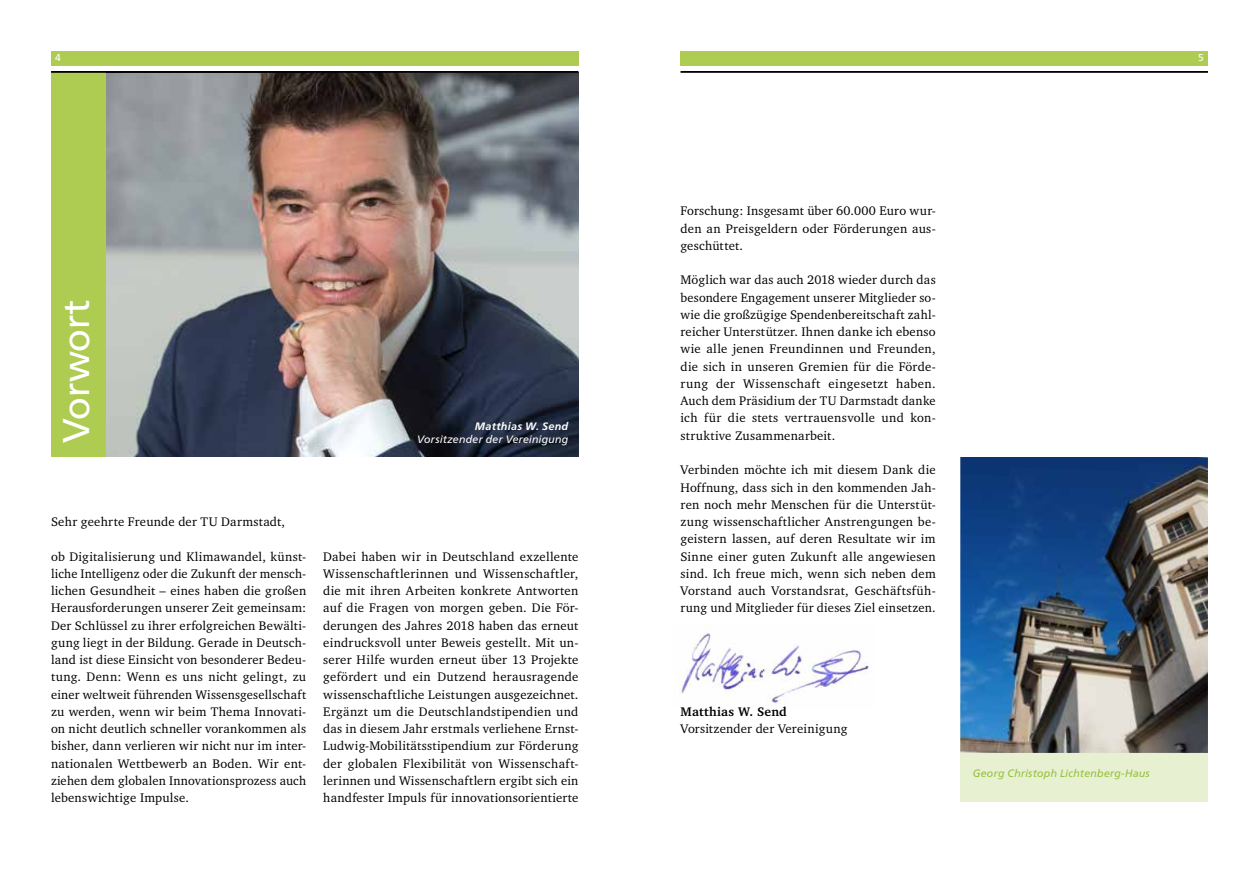
<style>
.page{position:relative;width:1259px;height:893px;background:#fff}
.page>*{position:absolute;margin:0;border:0;box-sizing:border-box;transform-origin:0 0}
.t1{font:39px "Front Page";letter-spacing:-.005em;color:#fff}
.t2{font:12.75px/17.2px "Charter";letter-spacing:.02em;color:#000;text-align:justify}
.t3{font:700 12.75px "Charter";letter-spacing:.02em;color:#000}
.t4{font:italic 11.25px "Front Page";letter-spacing:.025em;color:#93c23b}
.t5{font:italic 11.25px "Front Page";letter-spacing:.025em;color:#fff}
.t6{font:italic 500 11.25px "Front Page";letter-spacing:.025em;color:#fff}
.t7{font:10.5px "Front Page";color:#fff}
</style>
<div class="page">
<div style="left:51px;top:51px;width:527px;height:14px;background:#aecc52"></div>
<div style="left:680px;top:51px;width:528px;height:14px;background:#aecc52"></div>
<hr style="left:680px;top:71px;width:528px;height:2px;background:#000">
<img style="left:679px;top:624px;width:190px;height:81px">
<div style="left:960px;top:704px;width:248px;height:98px;background:#e8f0d2"></div>
<img style="left:105px;top:73px;width:473px;height:384px">
<div style="left:51px;top:71px;width:54px;height:386px;background:#aecc52"></div>
<hr style="left:51px;top:71px;width:527px;height:2px;background:#000">
<img style="left:960px;top:457px;width:248px;height:296px">
<p class="t7" style="left:55px;top:50px;width:7px">4</p>
<p class="t7" style="left:1198px;top:50px;width:7px">5</p>
<h1 class="t1" style="left:48px;top:443px;width:145px;rotate:-90deg">Vorwort</h1>
<p class="t6" style="left:475px;top:418px;width:95px">Matthias W. Send</p>
<p class="t5" style="left:417px;top:431px;width:152px">Vorsitzender der Vereinigung</p>
<p class="t2" style="left:51px;top:513px;width:236px">Sehr geehrte Freunde der TU Darmstadt,</p>
<p class="t2" style="left:51px;top:547px;width:257px">ob Digitalisierung und Klimawandel, künst&shy;liche Intelligenz oder die Zukunft der mensch&shy;lichen Gesundheit – eines haben die großen Herausforderungen unserer Zeit gemeinsam:<br>Der Schlüssel zu ihrer erfolgreichen Bewälti&shy;gung liegt in der Bildung. Gerade in Deutsch&shy;land ist diese Einsicht von besonderer Bedeu&shy;tung. Denn: Wenn es uns nicht gelingt, zu einer weltweit führenden Wissensgesellschaft zu werden, wenn wir beim Thema Innovati&shy;on nicht deutlich schneller vorankommen als bisher, dann verlieren wir nicht nur im inter&shy;nationalen Wettbewerb an Boden. Wir ent&shy;ziehen dem globalen Innovationsprozess auch lebenswichtige Impulse.</p>
<p class="t2" style="left:323px;top:547px;width:257px">Dabei haben wir in Deutschland exzellente Wissenschaftlerinnen und Wissenschaftler, die mit ihren Arbeiten konkrete Antworten auf die Fragen von morgen geben. Die För&shy;derungen des Jahres 2018 haben das erneut eindrucksvoll unter Beweis gestellt. Mit un&shy;serer Hilfe wurden erneut über 13 Projekte gefördert und ein Dutzend herausragende wissenschaftliche Leistungen ausgezeichnet.<br>Ergänzt um die Deutschlandstipendien und das in diesem Jahr erstmals verliehene Ernst-Ludwig-Mobilitätsstipendium zur Förderung der globalen Flexibilität von Wissenschaft&shy;lerinnen und Wissenschaftlern ergibt sich ein handfester Impuls für innovationsorientierte</p>
<p class="t2" style="left:680px;top:202px;width:257px">Forschung: Insgesamt über 60.000 Euro wur&shy;den an Preisgeldern oder Förderungen aus&shy;geschüttet.</p>
<p class="t2" style="left:680px;top:271px;width:257px">Möglich war das auch 2018 wieder durch das besondere Engagement unserer Mitglieder so&shy;wie die großzügige Spendenbereitschaft zahl&shy;reicher Unterstützer. Ihnen danke ich ebenso wie alle jenen Freundinnen und Freunden, die sich in unseren Gremien für die Förde&shy;rung der Wissenschaft eingesetzt haben.<br>Auch dem Präsidium der TU Darmstadt danke ich für die stets vertrauensvolle und kon&shy;struktive Zusammenarbeit.</p>
<p class="t2" style="left:680px;top:461px;width:257px">Verbinden möchte ich mit diesem Dank die Hoffnung, dass sich in den kommenden Jah&shy;ren noch mehr Menschen für die Unterstüt&shy;zung wissenschaftlicher Anstrengungen be&shy;geistern lassen, auf deren Resultate wir im Sinne einer guten Zukunft alle angewiesen sind. Ich freue mich, wenn sich neben dem Vorstand auch Vorstandsrat, Geschäftsfüh&shy;rung und Mitglieder für dieses Ziel einsetzen.</p>
<p class="t3" style="left:680px;top:703px;width:108px">Matthias W. Send</p>
<p class="t2" style="left:680px;top:720px;width:168px">Vorsitzender der Vereinigung</p>
<p class="t4" style="left:973px;top:765px;width:178px">Georg Christoph Lichtenberg-Haus</p>
</div>
